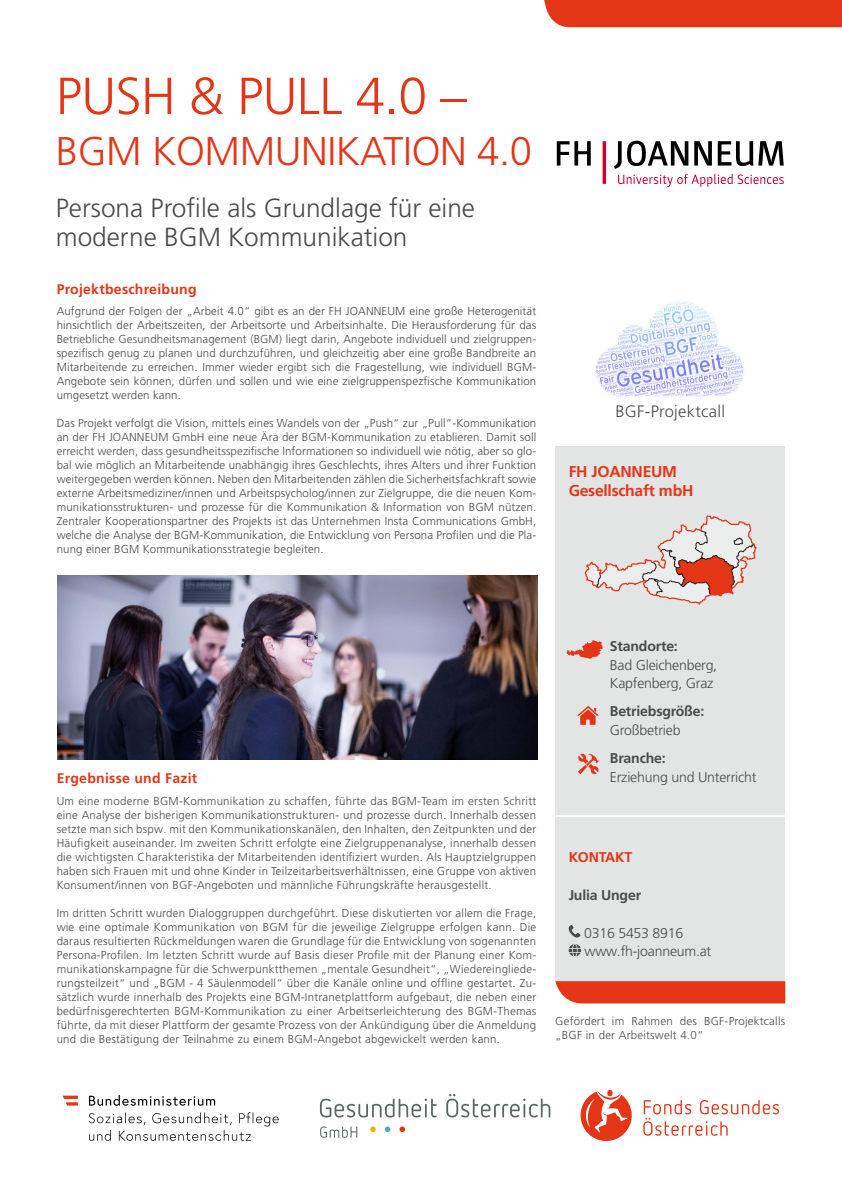
<style>
.page{position:relative;width:842px;height:1192px;background:#fff}
.page>*{position:absolute;margin:0;border:0;box-sizing:border-box;transform-origin:0 0}
.neu_headline_inh{font:300 52px "Frutiger LT Pro";letter-spacing:-.01em;color:#e53517}
.neu_headline_inh-2{font:300 40px "Frutiger LT Pro";letter-spacing:-.01em;color:#e53517}
.t1{font:300 26.2px/28.9px "Frutiger LT Pro";color:#4b4b4d}
.t2{font:300 16.5px "Frutiger LT Pro";letter-spacing:.02em;color:#4b4b4d}
.inhalthead_3{font:700 15.7px/18.9px "Frutiger LT Pro";letter-spacing:-.015em;color:#e53517}
.t3{font:300 14.15px/18.9px "Frutiger LT Pro";letter-spacing:-.015em;color:#4b4b4d}
.t4{font:700 14.15px/18.9px "Frutiger LT Pro";letter-spacing:-.015em;color:#4b4b4d}
.t5{font:700 14.15px "Frutiger LT Pro";letter-spacing:-.015em;color:#e53517}
.t6{font:700 14px "Frutiger LT Pro";letter-spacing:.02em;color:#e53517}
.t7{font:300 11.5px/14px "Frutiger LT Pro";letter-spacing:.02em;color:#4b4b4d;text-align:justify}
.s1{font-weight:700}
.s2{font-weight:300}
</style>
<div class="page">
<div style="left:544px;top:0;width:298px;height:27px;background:#e53517"></div>
<div style="left:555px;top:446px;width:230px;height:535px;background:#e3e4e4"></div>
<svg style="left:555px;top:981px;width:230px;height:22px;background:#e53c1f"></svg>
<hr style="left:555px;top:815px;width:230px;height:2px;background:#fff">
<img style="left:58px;top:576px;width:479px;height:183px">
<img style="left:596px;top:301px;width:149px;height:96px">
<svg style="left:557px;top:141px;width:34px;height:25px"></svg>
<svg style="left:603px;top:141px;width:3px;height:43px"></svg>
<svg style="left:614px;top:141px;width:170px;height:46px"></svg>
<svg style="left:569px;top:925px;width:12px;height:13px"></svg>
<svg style="left:569px;top:944px;width:12px;height:12px"></svg>
<svg style="left:578px;top:754px;width:21px;height:20px"></svg>
<svg style="left:577px;top:706px;width:22px;height:19px"></svg>
<svg style="left:566px;top:640px;width:37px;height:19px"></svg>
<svg style="left:584px;top:515px;width:173px;height:90px"></svg>
<svg style="left:320px;top:1099px;width:117px;height:18px"></svg>
<svg style="left:446px;top:1094px;width:104px;height:23px"></svg>
<svg style="left:320px;top:1126px;width:37px;height:12px"></svg>
<svg style="left:370px;top:1127px;width:6px;height:5px"></svg>
<svg style="left:385px;top:1127px;width:5px;height:5px"></svg>
<svg style="left:399px;top:1127px;width:6px;height:5px"></svg>
<svg style="left:581px;top:1090px;width:51px;height:51px"></svg>
<svg style="left:643px;top:1100px;width:136px;height:36px"></svg>
<svg style="left:89px;top:1112px;width:190px;height:29px"></svg>
<svg style="left:89px;top:1095px;width:126px;height:11px"></svg>
<svg style="left:63px;top:1096px;width:15px;height:10px"></svg>
<h1 class="neu_headline_inh" style="left:56px;top:66px;width:412px">PUSH &amp; PULL 4.0 –</h1>
<h1 class="neu_headline_inh-2" style="left:56px;top:127px;width:478px">BGM KOMMUNIKATION 4.0</h1>
<p class="t1" style="left:56px;top:193px;width:421px">Persona Profile als Grundlage für eine moderne BGM Kommunikation</p>
<p class="t6" style="left:57px;top:280px;width:141px">Projektbeschreibung</p>
<p class="t7" style="left:57px;top:304px;width:481px">Aufgrund der Folgen der „Arbeit 4.0“ gibt es an der FH JOANNEUM eine große Heterogenität hinsichtlich der Arbeitszeiten, der Arbeitsorte und Arbeitsinhalte. Die Herausforderung für das Betriebliche Gesundheitsmanagement (BGM) liegt darin, Angebote individuell und zielgruppen&shy;spezifisch genug zu planen und durchzuführen, und gleichzeitig aber eine große Bandbreite an Mitarbeitende zu erreichen. Immer wieder ergibt sich die Fragestellung, wie individuell BGM-Angebote sein können, dürfen und sollen und wie eine zielgruppenspezfische Kommunikation umgesetzt werden kann.</p>
<p class="t7" style="left:57px;top:416px;width:481px">Das Projekt verfolgt die Vision, mittels eines Wandels von der „Push“ zur „Pull“-Kommunikation an der FH JOANNEUM GmbH eine neue Ära der BGM-Kommunikation zu etablieren. Damit soll erreicht werden, dass gesundheitsspezifische Informationen so individuell wie nötig, aber so glo&shy;bal wie möglich an Mitarbeitende unabhängig ihres Geschlechts, ihres Alters und ihrer Funktion weitergegeben werden können. Neben den Mitarbeitenden zählen die Sicherheitsfachkraft sowie externe Arbeitsmediziner/innen und Arbeitspsycholog/innen zur Zielgruppe, die die neuen Kom&shy;munikationsstrukturen- und prozesse für die Kommunikation &amp; Information von BGM nützen.<br>Zentraler Kooperationspartner des Projekts ist das Unternehmen Insta Communications GmbH, welche die Analyse der BGM-Kommunikation, die Entwicklung von Persona Profilen und die Pla&shy;nung einer BGM Kommunikationsstrategie begleiten.</p>
<p class="t2" style="left:615px;top:402px;width:111px">BGF-Projektcall</p>
<p class="inhalthead_3" style="left:569px;top:462px;width:126px">FH JOANNEUM<br>Gesellschaft mbH</p>
<p class="t6" style="left:57px;top:770px;width:142px">Ergebnisse und Fazit</p>
<p class="t7" style="left:57px;top:794px;width:481px">Um eine moderne BGM-Kommunikation zu schaffen, führte das BGM-Team im ersten Schritt eine Analyse der bisherigen Kommunikationstrukturen- und prozesse durch. Innerhalb dessen setzte man sich bspw. mit den Kommunikationskanälen, den Inhalten, den Zeitpunkten und der Häufigkeit auseinander. Im zweiten Schritt erfolgte eine Zielgruppenanalyse, innerhalb dessen die wichtigsten Charakteristika der Mitarbeitenden identifiziert wurden. Als Hauptzielgruppen haben sich Frauen mit und ohne Kinder in Teilzeitarbeitsverhältnissen, eine Gruppe von aktiven Konsument/innen von BGF-Angeboten und männliche Führungskräfte herausgestellt.</p>
<p class="t7" style="left:57px;top:906px;width:481px">Im dritten Schritt wurden Dialoggruppen durchgeführt. Diese diskutierten vor allem die Frage, wie eine optimale Kommunikation von BGM für die jeweilige Zielgruppe erfolgen kann. Die daraus resultierten Rückmeldungen waren die Grundlage für die Entwicklung von sogenannten Persona-Profilen. Im letzten Schritt wurde auf Basis dieser Profile mit der Planung einer Kom&shy;munikationskampagne für die Schwerpunktthemen „mentale Gesundheit“, „Wiedereingliede&shy;rungsteilzeit“ und „BGM - 4 Säulenmodell“ über die Kanäle online und offline gestartet. Zu&shy;sätzlich wurde innerhalb des Projekts eine BGM-Intranetplattform aufgebaut, die neben einer bedürfnisgerechterten BGM-Kommunikation zu einer Arbeitserleichterung des BGM-Themas führte, da mit dieser Plattform der gesamte Prozess von der Ankündigung über die Anmeldung und die Bestätigung der Teilnahme zu einem BGM-Angebot abgewickelt werden kann.</p>
<p class="t3" style="left:610px;top:637px;width:109px"><span class="s1">Standorte:<br></span>Bad Gleichenberg,<br>Kapfenberg, Graz</p>
<p class="t4" style="left:610px;top:702px;width:96px">Betriebsgröße:<br><span class="s2">Großbetrieb</span></p>
<p class="t3" style="left:610px;top:749px;width:148px"><span class="s1">Branche:<br></span>Erziehung und Unterricht</p>
<p class="t5" style="left:569px;top:849px;width:65px">KONTAKT</p>
<p class="t4" style="left:569px;top:886px;width:74px">Julia Unger</p>
<p class="t3" style="left:584px;top:923px;width:129px">0316 5453 8916 www.fh-joanneum.at</p>
<p class="t7" style="left:555px;top:1014px;width:231px">Gefördert im Rahmen des BGF-Projektcalls „BGF in der Arbeitswelt 4.0“</p>
</div>
